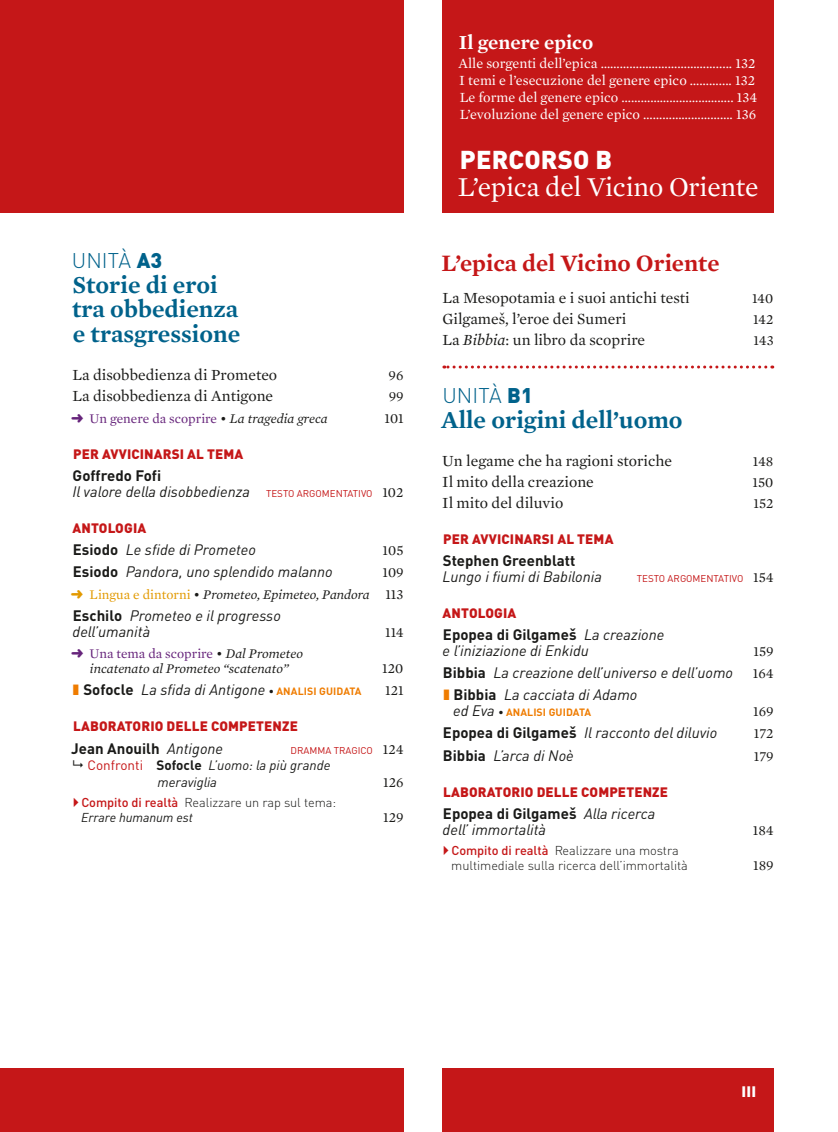
<style>
.page{position:relative;width:838px;height:1132px;background:#fff}
.page>*{position:absolute;margin:0;border:0;box-sizing:border-box;transform-origin:0 0}
.t1{font:27.75px "Mercury Text G1";letter-spacing:-.01em;color:#fff}
.t2{font:900 25.5px "DIN Pro";letter-spacing:.01em;color:#fff}
.t3{font:600 24.75px/24.8px "Mercury Text G1";color:#00628b}
.t4{font:600 24px "Mercury Text G1";color:#c51718}
.t5{font:300 21px "DIN Pro";color:#00628b}
.t6{font:600 20.25px "Mercury Text G1";color:#fff}
.t7{font:15.75px "Mercury Text G1";color:#1a1a18}
.t8{font:italic 15px/15.8px "DIN Pro";color:#1a1a18}
.t9{font:700 15px "DIN Pro";color:#1a1a18}
.t10{font:900 15px "DIN Pro";color:#fff}
.t11{font:14.25px/17.1px "Mercury Text G1";color:#fff}
.t12{font:14.25px "Mercury Text G1";color:#1a1a18}
.t13{font:900 13.5px "DIN Pro";letter-spacing:.01em;color:#c51718}
.t14{font:italic 13.5px/15px "Mercury Text G1";color:#1a1a18;text-align:center}
.t15{font:italic 13.5px/16.5px "DIN Pro";color:#1a1a18}
.t16{font:13.5px "Mercury Text G1";color:#66247b}
.t17{font:300 12.75px/14.2px "DIN Pro";letter-spacing:-.005em;color:#1a1a18}
.t18{font:700 10.5px "DIN Pro";letter-spacing:.01em;color:#ef7c00}
.t19{font:9.75px "DIN Pro";color:#c51718}
.s1{font-weight:900}
.s2{font-style:italic;color:#1a1a18}
.s3{font-family:"Mercury Text G1";font-size:14.25px;color:#1a1a18}
.s4{font-weight:700;font-style:normal}
.s5{color:#e29900}
.s6{font-style:normal;color:#e29900}
.s7{font-style:normal;font-size:14.25px}
.s8{color:#66247b}
.s9{font-style:normal;color:#66247b}
.s10{color:#ef7c00}
.s11{font-weight:700;font-style:normal;font-size:10.5px}
.s12{font-weight:700;font-style:normal;font-size:10.5px;color:#ef7c00}
.s13{font-weight:400;font-style:italic}
.s14{font-style:normal;color:#c51718}
.s15{font-weight:500;color:#c51718}
.s16{font-style:italic}
.s17{font-weight:400;font-style:italic;font-size:15px;color:#1a1a18}
.s18{color:#1a1a18}
</style>
<div class="page">
<div style="left:442px;top:0;width:332px;height:213px;background:#c51718"></div>
<svg style="left:444px;top:365px;width:322px;height:3px"></svg>
<div style="left:442px;top:1067px;width:332px;height:64px;background:#c51718"></div>
<div style="left:0;top:0;width:404px;height:213px;background:#c51718"></div>
<div style="left:0;top:1067px;width:404px;height:64px;background:#c51718"></div>
<h3 class="t5" style="left:72px;top:253px;width:92px">UNITÀ <span class="s1">A3</span></h3>
<h3 class="t3" style="left:72px;top:273px;width:170px">Storie di eroi tra obbedienza e trasgressione</h3>
<p class="t7" style="left:72px;top:368px;width:206px">La disobbedienza di Prometeo</p>
<p class="t12" style="left:388px;top:369px;width:17px">96</p>
<p class="t7" style="left:72px;top:389px;width:202px">La disobbedienza di Antigone</p>
<p class="t12" style="left:389px;top:390px;width:17px">99</p>
<p class="t16" style="left:71px;top:412px;width:258px">➜ Un genere da scoprire <span class="s2">• La tragedia greca</span></p>
<p class="t12" style="left:384px;top:412px;width:21px">101</p>
<p class="t13" style="left:73px;top:449px;width:172px">PER AVVICINARSI AL TEMA</p>
<p class="t9" style="left:73px;top:470px;width:90px">Goffredo Fofi</p>
<p class="t8" style="left:72px;top:485px;width:179px">Il valore della disobbedienza</p>
<p class="t19" style="left:266px;top:489px;width:139px">TESTO ARGOMENTATIVO <span class="s3">102</span></p>
<p class="t13" style="left:72px;top:523px;width:75px">ANTOLOGIA</p>
<p class="t8" style="left:73px;top:543px;width:185px"><span class="s4">Esiodo</span> Le sfide di Prometeo</p>
<p class="t12" style="left:382px;top:544px;width:22px">105</p>
<p class="t8" style="left:73px;top:565px;width:261px"><span class="s4">Esiodo</span> Pandora, uno splendido malanno</p>
<p class="t12" style="left:382px;top:566px;width:23px">109</p>
<p class="t14" style="left:71px;top:587px;width:334px"><span class="s5">➜</span> <span class="s6">Lingua e dintorni</span> • Prometeo, Epimeteo, Pandora <span class="s7">113</span></p>
<p class="t8" style="left:73px;top:609px;width:210px"><span class="s4">Eschilo</span> Prometeo e il progresso dell’umanità</p>
<p class="t12" style="left:385px;top:626px;width:20px">114</p>
<p class="t14" style="left:71px;top:646px;width:233px"><span class="s8">➜</span> <span class="s9">Una tema da scoprire</span> • Dal Prometeo incatenato al Prometeo “scatenato”</p>
<p class="t12" style="left:382px;top:662px;width:23px">120</p>
<p class="t8" style="left:73px;top:683px;width:290px"><span class="s10">❚</span> <span class="s4">Sofocle</span> La sfida di Antigone <span class="s11">•</span> <span class="s12">ANALISI GUIDATA</span></p>
<p class="t12" style="left:385px;top:684px;width:20px">121</p>
<p class="t13" style="left:73px;top:721px;width:226px">LABORATORIO DELLE COMPETENZE</p>
<p class="t9" style="left:71px;top:742px;width:153px">Jean Anouilh <span class="s13">Antigone</span></p>
<p class="t19" style="left:290px;top:746px;width:115px">DRAMMA TRAGICO <span class="s3">124</span></p>
<p class="t15" style="left:157px;top:758px;width:175px;text-indent:-70px"><span class="s14">Confronti</span> <span class="s4">Sofocle</span> L’uomo: la più grande meraviglia</p>
<p class="t12" style="left:383px;top:775px;width:22px">126</p>
<p class="t17" style="left:81px;top:796px;width:256px"><span class="s15">Compito di realtà</span> Realizzare un rap sul tema:<br><span class="s13">Errare humanum est</span></p>
<p class="t12" style="left:383px;top:810px;width:22px">129</p>
<h3 class="t6" style="left:459px;top:34px;width:136px">Il genere epico</h3>
<p class="t11" style="left:458px;top:55px;width:300px">Alle sorgenti dell’epica ………………………………..... 132<br>I temi e l’esecuzione del genere epico ……….... 132<br>Le forme del genere epico …………………………….. 134<br>L’evoluzione del genere epico ………………………. 136</p>
<h2 class="t2" style="left:460px;top:151px;width:154px">PERCORSO B</h2>
<h1 class="t1" style="left:458px;top:175px;width:302px">L’epica del Vicino Oriente</h1>
<h3 class="t4" style="left:441px;top:253px;width:279px">L’epica del Vicino Oriente</h3>
<p class="t7" style="left:442px;top:291px;width:249px">La Mesopotamia e i suoi antichi testi</p>
<p class="t12" style="left:752px;top:292px;width:23px">140</p>
<p class="t7" style="left:442px;top:312px;width:185px">Gilgameš, l’eroe dei Sumeri</p>
<p class="t12" style="left:753px;top:313px;width:22px">142</p>
<p class="t7" style="left:442px;top:333px;width:204px">La <span class="s16">Bibbia</span>: un libro da scoprire</p>
<p class="t12" style="left:753px;top:334px;width:22px">143</p>
<h3 class="t5" style="left:442px;top:388px;width:92px">UNITÀ <span class="s1">B1</span></h3>
<h3 class="t3" style="left:441px;top:408px;width:243px">Alle origini dell’uomo</h3>
<p class="t7" style="left:442px;top:454px;width:231px">Un legame che ha ragioni storiche</p>
<p class="t12" style="left:753px;top:455px;width:22px">148</p>
<p class="t7" style="left:442px;top:475px;width:153px">Il mito della creazione</p>
<p class="t12" style="left:752px;top:476px;width:22px">150</p>
<p class="t7" style="left:442px;top:496px;width:123px">Il mito del diluvio</p>
<p class="t12" style="left:753px;top:497px;width:22px">152</p>
<p class="t13" style="left:443px;top:534px;width:172px">PER AVVICINARSI AL TEMA</p>
<p class="t9" style="left:443px;top:555px;width:134px">Stephen Greenblatt</p>
<p class="t8" style="left:442px;top:570px;width:161px">Lungo i fiumi di Babilonia</p>
<p class="t19" style="left:637px;top:575px;width:138px">TESTO ARGOMENTATIVO <span class="s3">154</span></p>
<p class="t13" style="left:442px;top:608px;width:75px">ANTOLOGIA</p>
<p class="t8" style="left:442px;top:628px;width:223px"><span class="s4">Epopea di Gilgameš</span> La creazione e l’iniziazione di Enkidu</p>
<p class="t12" style="left:753px;top:645px;width:22px">159</p>
<p class="t8" style="left:443px;top:666px;width:292px"><span class="s4">Bibbia</span> La creazione dell’universo e dell’uomo</p>
<p class="t12" style="left:753px;top:667px;width:23px">164</p>
<p class="t8" style="left:443px;top:688px;width:195px"><span class="s10">❚</span> <span class="s4">Bibbia</span> La cacciata di Adamo</p>
<p class="t18" style="left:453px;top:708px;width:139px"><span class="s17">ed Eva</span> <span class="s18">•</span> ANALISI GUIDATA</p>
<p class="t12" style="left:753px;top:705px;width:22px">169</p>
<p class="t8" style="left:443px;top:726px;width:276px"><span class="s4">Epopea di Gilgameš</span> Il racconto del diluvio</p>
<p class="t12" style="left:753px;top:727px;width:21px">172</p>
<p class="t8" style="left:443px;top:748px;width:132px"><span class="s4">Bibbia</span> L’arca di Noè</p>
<p class="t12" style="left:753px;top:749px;width:21px">179</p>
<p class="t13" style="left:443px;top:787px;width:226px">LABORATORIO DELLE COMPETENZE</p>
<p class="t8" style="left:442px;top:807px;width:214px"><span class="s4">Epopea di Gilgameš</span> Alla ricerca dell’ immortalità</p>
<p class="t12" style="left:752px;top:823px;width:23px">184</p>
<p class="t17" style="left:451px;top:844px;width:238px"><span class="s15">Compito di realtà</span> Realizzare una mostra multimediale sulla ricerca dell’immortalità</p>
<p class="t12" style="left:753px;top:858px;width:22px">189</p>
<p class="t10" style="left:741px;top:1085px;width:16px">III</p>
</div>
